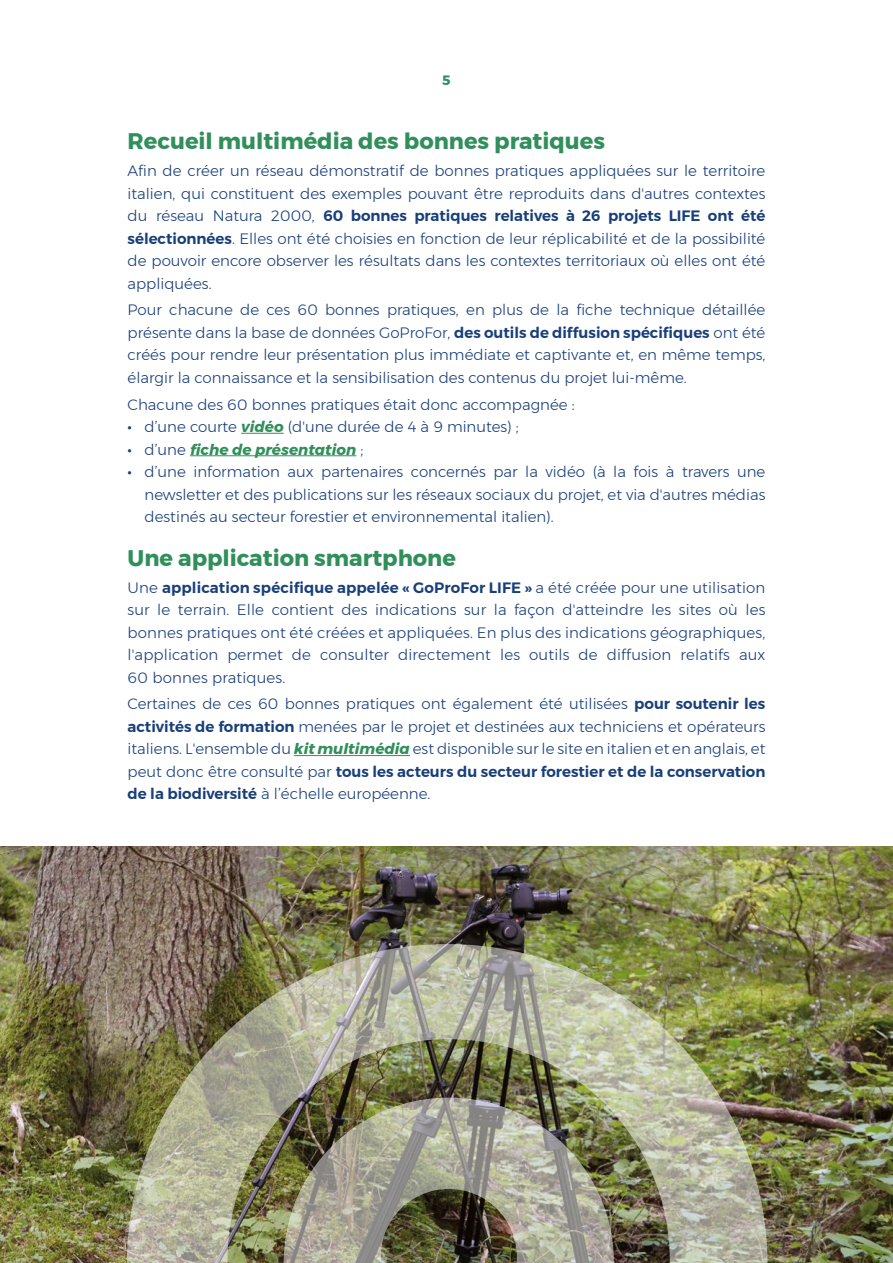
<style>
.page{position:relative;width:893px;height:1263px;background:#fff}
.page>*{position:absolute;margin:0;border:0;box-sizing:border-box;transform-origin:0 0}
.t1{font:700 22.5px "Montserrat";color:#318f5b}
.t2{font:300 15px/22.5px "Montserrat";color:#183f7a;text-align:justify}
.t3{font:italic 700 15px "Montserrat";color:#318f5b}
.t4{font:700 13.5px "Montserrat";color:#318f5b}
.s1{font-weight:600}
.s2{font-weight:500;color:#183f7b}
.s3{font-weight:700;font-style:italic;color:#318f5b}
.s4{font-weight:500;font-style:normal;color:#183f7b}
.s5{font-weight:300;font-style:normal;color:#183f7a}
</style>
<div class="page">
<img style="left:0;top:846px;width:893px;height:417px">
<hr style="left:241px;top:433px;width:43px;height:1px;background:#318f5b">
<hr style="left:190px;top:455px;width:166px;height:1px;background:#318f5b">
<hr style="left:294px;top:755px;width:116px;height:1px;background:#318f5b">
<img style="left:127px;top:944px;width:640px;height:319px">
<p class="t4" style="left:442px;top:70px;width:10px">5</p>
<h1 class="t1" style="left:128px;top:123px;width:479px">Recueil multimédia des bonnes pratiques</h1>
<p class="t2" style="left:128px;top:159px;width:639px">Afin de créer un réseau démonstratif de bonnes pratiques appliquées sur le territoire italien, qui constituent des exemples pouvant être reproduits dans d'autres contextes du réseau Natura 2000, <span class="s1">60 bonnes pratiques relatives à 26 projets LIFE ont été sélectionnées</span>. Elles ont été choisies en fonction de leur réplicabilité et de la possibilité de pouvoir encore observer les résultats dans les contextes territoriaux où elles ont été appliquées.</p>
<p class="t2" style="left:128px;top:299px;width:639px">Pour chacune de ces 60 bonnes pratiques, en plus de la fiche technique détaillée présente dans la base de données GoProFor, <span class="s1">des outils de diffusion spécifiques</span> ont été créés pour rendre leur présentation plus immédiate et captivante et, en même temps, élargir la connaissance et la sensibilisation des contenus du projet lui-même.</p>
<p class="t2" style="left:128px;top:393px;width:449px">Chacune des 60 bonnes pratiques était donc accompagnée :</p>
<p class="t2" style="left:128px;top:415px;width:393px"><span class="s2">•</span> d’une courte <span class="s3">vidéo</span> (d'une durée de 4 à 9 minutes) ;</p>
<p class="t3" style="left:128px;top:437px;width:237px"><span class="s4">•</span> <span class="s5">d’une</span> fiche de présentation <span class="s5">;</span></p>
<p class="t2" style="left:145px;top:460px;width:622px;text-indent:-17px"><span class="s2">•</span> d’une information aux partenaires concernés par la vidéo (à la fois à travers une newsletter et des publications sur les réseaux sociaux du projet, et via d'autres médias destinés au secteur forestier et environnemental italien).</p>
<h1 class="t1" style="left:128px;top:540px;width:330px">Une application smartphone</h1>
<p class="t2" style="left:128px;top:576px;width:639px">Une <span class="s1">application spécifique appelée « GoProFor LIFE »</span> a été créée pour une utilisation sur le terrain. Elle contient des indications sur la façon d'atteindre les sites où les bonnes pratiques ont été créées et appliquées. En plus des indications géographiques, l'application permet de consulter directement les outils de diffusion relatifs aux 60 bonnes pratiques.</p>
<p class="t2" style="left:128px;top:693px;width:639px">Certaines de ces 60 bonnes pratiques ont également été utilisées <span class="s1">pour soutenir les activités de formation</span> menées par le projet et destinées aux techniciens et opérateurs italiens. L'ensemble du <span class="s3">kit multimédia</span> est disponible sur le site en italien et en anglais, et peut donc être consulté par <span class="s1">tous les acteurs du secteur forestier et de la conservation de la biodiversité</span> à l’échelle européenne.</p>
</div>
